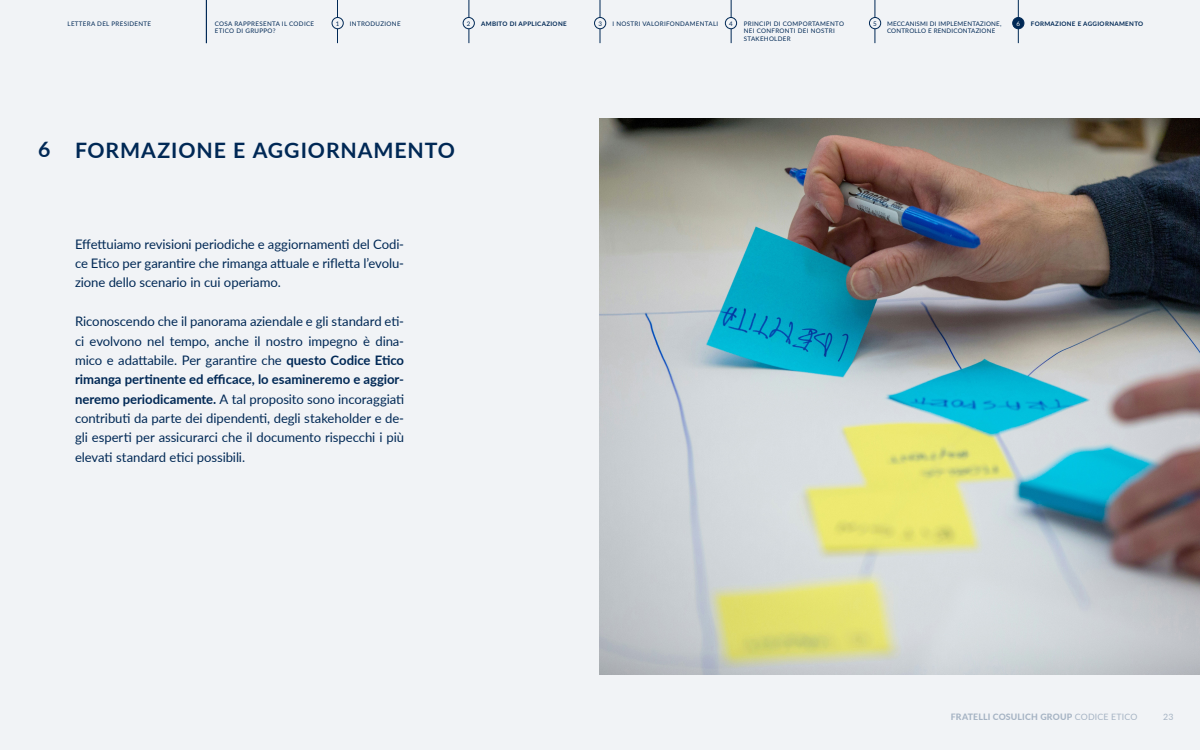
<style>
.page{position:relative;width:1200px;height:750px;background:#f1f3f6}
.page>*{position:absolute;margin:0;border:0;box-sizing:border-box;transform-origin:0 0}
._2022_Capitolo_Titolo{font:700 21.25px "Lato";letter-spacing:.045em;color:#002855}
._2022_Testo{font:13.12px/19.4px "Lato";letter-spacing:-.005em;color:#002855;text-align:justify}
.t1{font:800 8.75px "Lato";letter-spacing:.015em;color:#a6b4c4}
.t2{font:8.75px "Lato";color:#a6b4c4}
.t3{font:6.25px/7.5px "Lato";letter-spacing:.05em;color:#002855}
.t4{font:6.25px/7.5px "Lato";letter-spacing:.03em;color:#002855}
.t5{font:700 6.25px "Lato";letter-spacing:.05em;color:#002855}
.t6{font:6.25px "Lato";color:#fff}
.s1{font-weight:700}
.s2{font-weight:400}
</style>
<div class="page">
<hr style="left:206px;top:0;width:1px;height:43px;background:#002855">
<hr style="left:600px;top:0;width:1px;height:43px;background:#002855">
<hr style="left:731px;top:0;width:1px;height:43px;background:#002855">
<hr style="left:875px;top:0;width:1px;height:43px;background:#002855">
<hr style="left:1018px;top:0;width:1px;height:43px;background:#002855">
<hr style="left:337px;top:0;width:1px;height:43px;background:#002855">
<hr style="left:469px;top:0;width:1px;height:43px;background:#002855">
<div style="left:332px;top:18px;width:11px;height:11px;background:#f1f3f6;border-radius:50%"></div>
<div style="left:332px;top:17px;width:11px;height:12px;border:1px solid #002855;border-radius:50%"></div>
<div style="left:463px;top:18px;width:11px;height:11px;background:#f1f3f6;border-radius:50%"></div>
<div style="left:463px;top:17px;width:12px;height:12px;border:1px solid #002855;border-radius:50%"></div>
<div style="left:595px;top:18px;width:11px;height:11px;background:#f1f3f6;border-radius:50%"></div>
<div style="left:594px;top:17px;width:12px;height:12px;border:1px solid #002855;border-radius:50%"></div>
<div style="left:725px;top:18px;width:12px;height:11px;background:#f1f3f6;border-radius:50%"></div>
<div style="left:725px;top:17px;width:12px;height:12px;border:1px solid #002855;border-radius:50%"></div>
<div style="left:869px;top:18px;width:12px;height:11px;background:#f1f3f6;border-radius:50%"></div>
<div style="left:869px;top:17px;width:12px;height:12px;border:1px solid #002855;border-radius:50%"></div>
<div style="left:1013px;top:18px;width:11px;height:11px;background:#002855;border-radius:50%"></div>
<div style="left:1013px;top:17px;width:11px;height:12px;border:1px solid #002855;border-radius:50%"></div>
<img style="left:600px;top:118px;width:600px;height:557px">
<p class="t3" style="left:68px;top:19px;width:85px">LETTERA DEL PRESIDENTE</p>
<p class="t3" style="left:215px;top:19px;width:101px">COSA RAPPRESENTA IL CODICE</p>
<p class="t3" style="left:336px;top:19px;width:5px">1</p>
<p class="t3" style="left:467px;top:19px;width:5px">2</p>
<p class="t3" style="left:598px;top:19px;width:5px">3</p>
<p class="t3" style="left:729px;top:19px;width:5px">4</p>
<p class="t3" style="left:873px;top:19px;width:5px">5</p>
<p class="t6" style="left:1017px;top:19px;width:5px">6</p>
<p class="t3" style="left:215px;top:27px;width:62px">ETICO DI GRUPPO?</p>
<p class="t3" style="left:350px;top:19px;width:52px">INTRODUZIONE</p>
<p class="t5" style="left:481px;top:19px;width:87px">AMBITO DI APPLICAZIONE</p>
<p class="t3" style="left:612px;top:19px;width:107px">I NOSTRI VALORIFONDAMENTALI</p>
<p class="t3" style="left:744px;top:19px;width:102px">PRINCIPI DI COMPORTAMENTO<br>NEI CONFRONTI DEI NOSTRI<br>STAKEHOLDER</p>
<p class="t4" style="left:887px;top:19px;width:116px">MECCANISMI DI IMPLEMENTAZIONE,<br>CONTROLLO E RENDICONTAZIONE</p>
<p class="t5" style="left:1031px;top:19px;width:114px">FORMAZIONE E AGGIORNAMENTO</p>
<p class="_2022_Capitolo_Titolo" style="left:38px;top:134px;width:14px">6</p>
<p class="_2022_Capitolo_Titolo" style="left:75px;top:135px;width:381px">FORMAZIONE E AGGIORNAMENTO</p>
<p class="_2022_Testo" style="left:75px;top:234px;width:331px">Effettuiamo revisioni periodiche e aggiornamenti del Codi&shy;ce Etico per garantire che rimanga attuale e rifletta l’evolu&shy;zione dello scenario in cui operiamo.</p>
<p class="_2022_Testo" style="left:75px;top:311px;width:331px">Riconoscendo che il panorama aziendale e gli standard eti&shy;ci evolvono nel tempo, anche il nostro impegno è dina&shy;mico e adattabile. Per garantire che <span class="s1">questo Codice Etico rimanga pertinente ed efficace, lo esamineremo e aggior&shy;neremo periodicamente.</span> A tal proposito sono incoraggiati contributi da parte dei dipendenti, degli stakeholder e de&shy;gli esperti per assicurarci che il documento rispecchi i più elevati standard etici possibili.</p>
<p class="t1" style="left:951px;top:710px;width:188px">FRATELLI COSULICH GROUP <span class="s2">CODICE ETICO</span></p>
<p class="t2" style="left:1163px;top:710px;width:12px">23</p>
</div>
